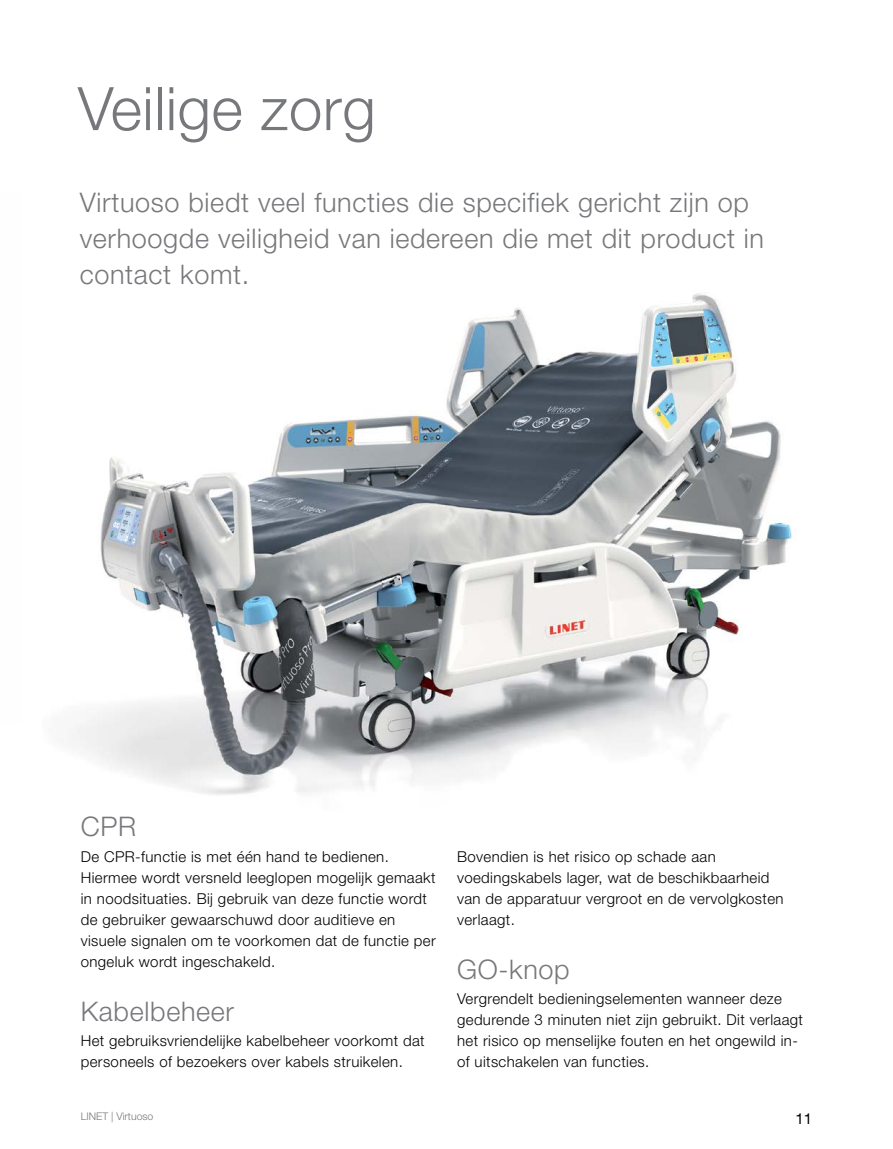
<style>
.page{position:relative;width:893px;height:1149px;background:#fff}
.page>*{position:absolute;margin:0;border:0;box-sizing:border-box;transform-origin:0 0}
._01_text_zakladni{font:300 60px "Helvetica Neue LT Pro";letter-spacing:.01em;color:#77787b}
._001_bullet{font:300 27px/36px "Helvetica Neue LT Pro";letter-spacing:.025em;color:#77787b}
._001_bullet-2{font:300 15px/21px "Helvetica Neue LT Pro";letter-spacing:.025em;color:#000}
.t1{font:15px "Helvetica Neue LT Pro";color:#000}
.t2{font:300 10.5px "Helvetica Neue LT Pro";color:#77787b}
</style>
<div class="page">
<img style="left:72px;top:293px;width:720px;height:502px">
<p class="_01_text_zakladni" style="left:78px;top:72px;width:299px">Veilige zorg</p>
<p class="_001_bullet" style="left:80px;top:184px;width:686px">Virtuoso biedt veel functies die specifiek gericht zijn op verhoogde veiligheid van iedereen die met dit product in contact komt.</p>
<p class="_001_bullet" style="left:81px;top:807px;width:57px">CPR</p>
<p class="_001_bullet-2" style="left:81px;top:845px;width:356px">De CPR-functie is met één hand te bedienen.<br>Hiermee wordt versneld leeglopen mogelijk gemaakt in noodsituaties. Bij gebruik van deze functie wordt de gebruiker gewaarschuwd door auditieve en visuele signalen om te voorkomen dat de functie per ongeluk wordt ingeschakeld.</p>
<p class="_001_bullet" style="left:81px;top:992px;width:155px">Kabelbeheer</p>
<p class="_001_bullet-2" style="left:81px;top:1029px;width:345px">Het gebruiksvriendelijke kabelbeheer voorkomt dat personeels of bezoekers over kabels struikelen.</p>
<p class="_001_bullet-2" style="left:457px;top:845px;width:328px">Bovendien is het risico op schade aan voedingskabels lager, wat de beschikbaarheid van de apparatuur vergroot en de vervolgkosten verlaagt.</p>
<p class="_001_bullet" style="left:457px;top:950px;width:114px">GO-knop</p>
<p class="_001_bullet-2" style="left:457px;top:987px;width:347px">Vergrendelt bedieningselementen wanneer deze gedurende 3 minuten niet zijn gebruikt. Dit verlaagt het risico op menselijke fouten en het ongewild in&shy;of uitschakelen van functies.</p>
<p class="t2" style="left:81px;top:1109px;width:74px">LINET | Virtuoso</p>
<p class="t1" style="left:795px;top:1108px;width:18px">11</p>
</div>
